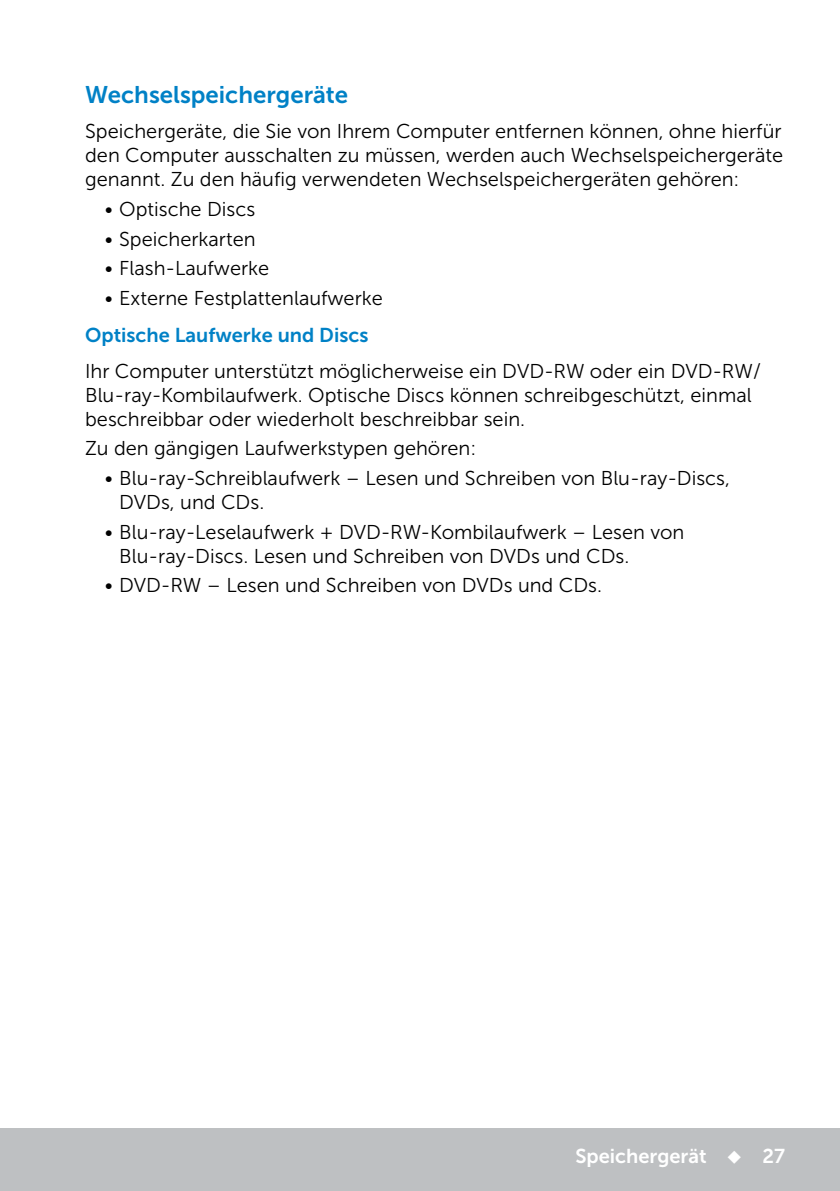
<style>
.page{position:relative;width:840px;height:1191px;background:#fff}
.page>*{position:absolute;margin:0;border:0;box-sizing:border-box;transform-origin:0 0}
.Head2{font:24px "Museo Sans For Dell 700";color:#0081c6}
.Paragraph{font:20px/24px "Museo Sans For Dell 300";color:#000}
.Head3{font:20px "Museo Sans For Dell 700";color:#0081c6}
.t1{font:20px "Museo Sans For Dell 700";color:#fff}
</style>
<div class="page">
<div style="left:0;top:1128px;width:839px;height:63px;background:#bec0c2"></div>
<p class="Head2" style="left:85px;top:81px;width:264px">Wechselspeichergeräte</p>
<p class="Paragraph" style="left:85px;top:120px;width:699px;text-align:justify">Speichergeräte, die Sie von Ihrem Computer entfernen können, ohne hierfür den Computer ausschalten zu müssen, werden auch Wechselspeichergeräte genannt. Zu den häufig verwendeten Wechselspeichergeräten gehören:</p>
<p class="Paragraph" style="left:105px;top:197px;width:152px">• Optische Discs</p>
<p class="Paragraph" style="left:105px;top:227px;width:152px">• Speicherkarten</p>
<p class="Paragraph" style="left:105px;top:257px;width:165px">• Flash-Laufwerke</p>
<p class="Paragraph" style="left:105px;top:286px;width:279px">• Externe Festplattenlaufwerke</p>
<p class="Head3" style="left:85px;top:324px;width:284px">Optische Laufwerke und Discs</p>
<p class="Paragraph" style="left:85px;top:359px;width:677px">Ihr Computer unterstützt möglicherweise ein DVD-RW oder ein DVD-RW/<br>Blu-ray-Kombilaufwerk. Optische Discs können schreibgeschützt, einmal beschreibbar oder wiederholt beschreibbar sein.</p>
<p class="Paragraph" style="left:85px;top:436px;width:392px">Zu den gängigen Laufwerkstypen gehören:</p>
<p class="Paragraph" style="left:119px;top:466px;width:612px;text-indent:-14px">• Blu-ray-Schreiblaufwerk – Lesen und Schreiben von Blu-ray-Discs,<br>DVDs, und CDs.</p>
<p class="Paragraph" style="left:119px;top:520px;width:566px;text-indent:-14px">• Blu-ray-Leselaufwerk + DVD-RW-Kombilaufwerk – Lesen von<br>Blu-ray-Discs. Lesen und Schreiben von DVDs und CDs.</p>
<p class="Paragraph" style="left:105px;top:573px;width:498px">• DVD-RW – Lesen und Schreiben von DVDs und CDs.</p>
<p class="t1" style="left:575px;top:1144px;width:211px">Speichergerät ◆ 27</p>
</div>
